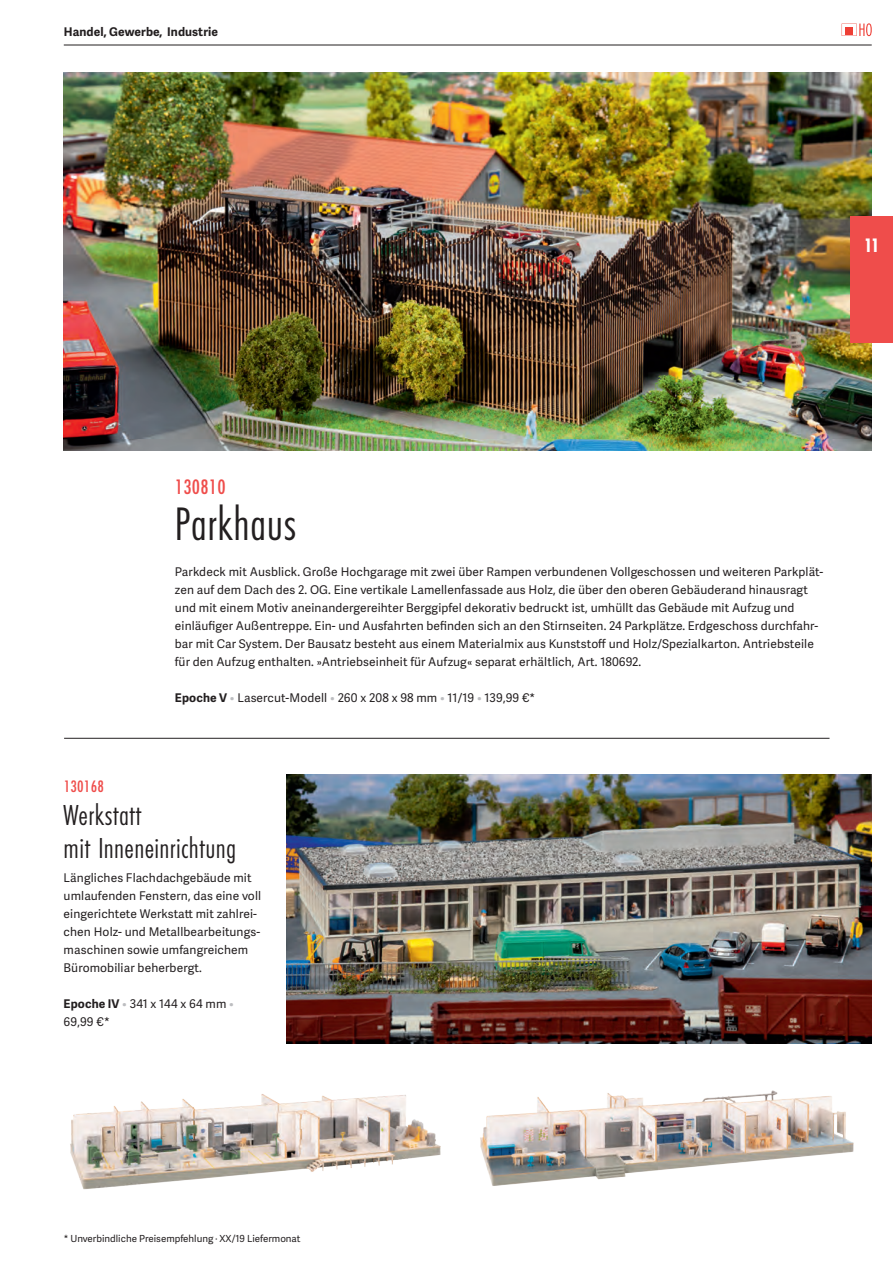
<style>
.page{position:relative;width:893px;height:1263px;background:#fff}
.page>*{position:absolute;margin:0;border:0;box-sizing:border-box;transform-origin:0 0}
.t1{font:48.75px "Futura EF Light Con";letter-spacing:.01em;color:#231f20}
.t2{font:30px/33px "Futura EF Light Con";letter-spacing:.01em;color:#231f20}
.t3{font:21.75px "Futura EF Medium Con";letter-spacing:.01em;color:#ef4d4b}
.t4{font:20.25px "Futura EF Bold Con";color:#fff}
.t5{font:17.25px "Futura EF Medium Con";letter-spacing:.01em;color:#ef4d4b}
.t6{font:12px/18px "Adelle Sans";letter-spacing:.01em;color:#231f20}
.t7{font:700 12px "Adelle Sans";letter-spacing:.01em;color:#231f20}
.t8{font:9.75px "Adelle Sans";color:#231f20}
.s1{font-weight:700}
.s2{color:#bcbdc0}
</style>
<div class="page">
<svg style="left:842px;top:23px;width:30px;height:13px"></svg>
<hr style="left:64px;top:45px;width:808px;height:1px;background:#231f20">
<hr style="left:64px;top:738px;width:765px;height:1px;background:#231f20">
<img style="left:64px;top:72px;width:808px;height:378px">
<img style="left:286px;top:774px;width:586px;height:270px">
<img style="left:70px;top:1094px;width:371px;height:96px">
<img style="left:480px;top:1090px;width:374px;height:96px">
<div style="left:850px;top:216px;width:43px;height:126px;background:#ef4d4b"></div>
<p class="t7" style="left:64px;top:23px;width:156px">Handel, Gewerbe, Industrie</p>
<h3 class="t4" style="left:864px;top:234px;width:17px">11</h3>
<h3 class="t3" style="left:175px;top:475px;width:52px">130810</h3>
<h3 class="t5" style="left:64px;top:777px;width:42px">130168</h3>
<h1 class="t1" style="left:175px;top:497px;width:122px">Parkhaus</h1>
<p class="t6" style="left:175px;top:562px;width:650px">Parkdeck mit Ausblick. Große Hochgarage mit zwei über Rampen verbundenen Vollgeschossen und weiteren Parkplät&shy;zen auf dem Dach des 2. OG. Eine vertikale Lamellenfassade aus Holz, die über den oberen Gebäuderand hinausragt und mit einem Motiv aneinandergereihter Berggipfel dekorativ bedruckt ist, umhüllt das Gebäude mit Aufzug und einläufiger Außentreppe. Ein- und Ausfahrten befinden sich an den Stirnseiten. 24 Parkplätze. Erdgeschoss durchfahr&shy;bar mit Car System. Der Bausatz besteht aus einem Materialmix aus Kunststoff und Holz/Spezialkarton. Antriebsteile für den Aufzug enthalten. »Antriebseinheit für Aufzug« separat erhältlich, Art. 180692.</p>
<p class="t6" style="left:175px;top:688px;width:362px"><span class="s1">Epoche V</span> <span class="s2">•</span> Lasercut-Modell <span class="s2">•</span> 260 x 208 x 98 mm <span class="s2">•</span> 11/19 <span class="s2">•</span> 139,99 €*</p>
<h2 class="t2" style="left:64px;top:799px;width:174px">Werkstatt<br>mit Inneneinrichtung</h2>
<p class="t6" style="left:64px;top:868px;width:199px">Längliches Flachdachgebäude mit umlaufenden Fenstern, das eine voll eingerichtete Werkstatt mit zahlrei&shy;chen Holz- und Metallbearbeitungs&shy;maschinen sowie umfangreichem Büromobiliar beherbergt.</p>
<p class="t6" style="left:64px;top:994px;width:172px"><span class="s1">Epoche IV</span> <span class="s2">•</span> 341 x 144 x 64 mm <span class="s2">•<br></span>69,99 €*</p>
<p class="t8" style="left:64px;top:1232px;width:238px">* Unverbindliche Preisempfehlung · XX/19 Liefermonat</p>
</div>
